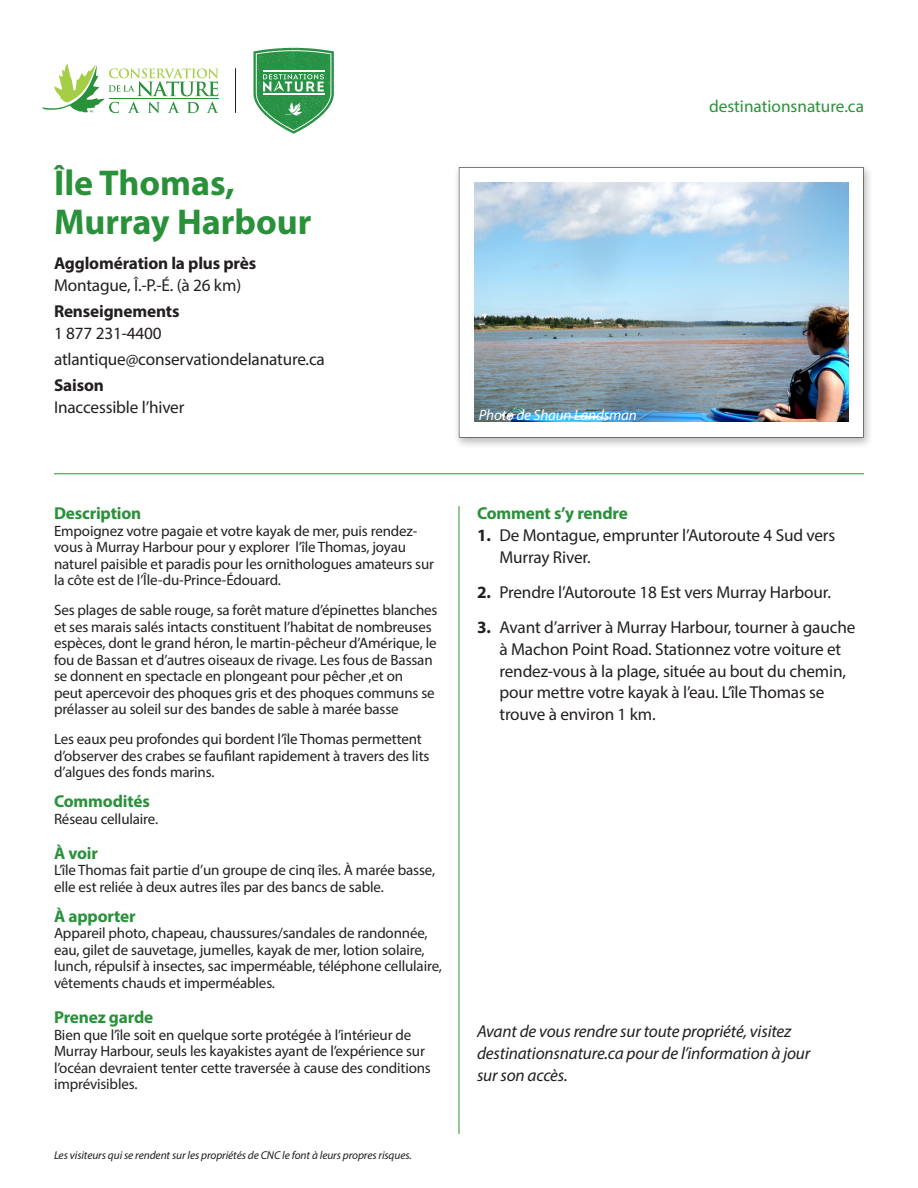
<style>
.page{position:relative;width:918px;height:1188px;background:#fff}
.page>*{position:absolute;margin:0;border:0;box-sizing:border-box;transform-origin:0 0}
.Property_Name{font:700 36px/39px "Myriad Pro";color:#2a913b}
.Body_Copy{font:17.25px/21.8px "Myriad Pro";letter-spacing:-.01em;color:#231f20}
.Property_Info_AND_Ma{font:17.25px/21.8px "Myriad Pro";letter-spacing:-.01em;color:#231f20}
.Body_Copy-2{font:italic 17.25px/21.8px "Myriad Pro";letter-spacing:-.01em;color:#231f20}
.Body_Copy-3{font:700 17.25px "Myriad Pro";letter-spacing:-.01em;color:#2a913b}
.Property_Info_AND_Ma-2{font:700 17.25px/21.8px "Myriad Pro";letter-spacing:-.01em;color:#231f20}
.t1{font:17.25px "Myriad Pro";color:#2a913b}
.Body_Copy-4{font:15px/16.5px "Myriad Pro";letter-spacing:-.01em;color:#231f20}
.Property_Info_AND_Ma-3{font:italic 15px "Myriad Pro";letter-spacing:-.01em;color:#fff}
.t2{font:italic 11.4px "Myriad Pro";letter-spacing:-.01em;color:#231f20}
.s1{font-weight:700}
.s2{font-weight:400}
</style>
<div class="page">
<hr style="left:54px;top:474px;width:810px;height:1px;background:#2a913b">
<hr style="left:459px;top:506px;width:1px;height:628px;background:#2a913b">
<div style="left:453px;top:163px;width:421px;height:286px;background:#231f20;opacity:.3"></div>
<svg style="left:253px;top:48px;width:81px;height:86px"></svg>
<hr style="left:263px;top:94px;width:61px;height:1px;background:#fff">
<hr style="left:263px;top:71px;width:61px;height:1px;background:#fff">
<svg style="left:42px;top:64px;width:177px;height:49px"></svg>
<hr style="left:235px;top:68px;width:1px;height:45px;background:#231f20">
<img style="left:474px;top:183px;width:374px;height:239px">
<p class="Property_Name" style="left:54px;top:162px;width:259px">Île Thomas,<br>Murray Harbour</p>
<p class="Property_Info_AND_Ma" style="left:54px;top:252px;width:204px"><span class="s1">Agglomération la plus près<br></span>Montague, Î.-P.-É. (à 26 km)</p>
<p class="Property_Info_AND_Ma-2" style="left:54px;top:300px;width:127px">Renseignements<br><span class="s2">1 877 231-4400</span></p>
<p class="Property_Info_AND_Ma" style="left:54px;top:348px;width:272px">atlantique@conservationdelanature.ca</p>
<p class="Property_Info_AND_Ma" style="left:54px;top:374px;width:132px"><span class="s1">Saison<br></span>Inaccessible l’hiver</p>
<p class="Body_Copy-3" style="left:54px;top:502px;width:89px">Description</p>
<p class="Body_Copy-4" style="left:54px;top:522px;width:382px">Empoignez votre pagaie et votre kayak de mer, puis rendez&shy;vous à Murray Harbour pour y explorer l’île Thomas, joyau naturel paisible et paradis pour les ornithologues amateurs sur la côte est de l’Île-du-Prince-Édouard.</p>
<p class="Body_Copy-4" style="left:54px;top:602px;width:385px">Ses plages de sable rouge, sa forêt mature d’épinettes blanches et ses marais salés intacts constituent l’habitat de nombreuses espèces, dont le grand héron, le martin-pêcheur d’Amérique, le fou de Bassan et d’autres oiseaux de rivage. Les fous de Bassan se donnent en spectacle en plongeant pour pêcher ,et on<br>peut apercevoir des phoques gris et des phoques communs se prélasser au soleil sur des bandes de sable à marée basse</p>
<p class="Body_Copy-4" style="left:54px;top:731px;width:377px">Les eaux peu profondes qui bordent l’île Thomas permettent d’observer des crabes se faufilant rapidement à travers des lits d’algues des fonds marins.</p>
<p class="Body_Copy-3" style="left:54px;top:790px;width:97px">Commodités</p>
<p class="Body_Copy-4" style="left:54px;top:810px;width:106px">Réseau cellulaire.</p>
<p class="Body_Copy-3" style="left:54px;top:842px;width:46px">À voir</p>
<p class="Body_Copy-4" style="left:54px;top:862px;width:383px">L’île Thomas fait partie d’un groupe de cinq îles. À marée basse, elle est reliée à deux autres îles par des bancs de sable.</p>
<p class="Body_Copy-3" style="left:54px;top:905px;width:83px">À apporter</p>
<p class="Body_Copy-4" style="left:54px;top:925px;width:389px">Appareil photo, chapeau, chaussures/sandales de randonnée, eau, gilet de sauvetage, jumelles, kayak de mer, lotion solaire, lunch, répulsif à insectes, sac imperméable, téléphone cellulaire, vêtements chauds et imperméables.</p>
<p class="Body_Copy-3" style="left:54px;top:1006px;width:101px">Prenez garde</p>
<p class="Body_Copy-4" style="left:54px;top:1026px;width:378px">Bien que l’île soit en quelque sorte protégée à l’intérieur de Murray Harbour, seuls les kayakistes ayant de l’expérience sur l’océan devraient tenter cette traversée à cause des conditions imprévisibles.</p>
<p class="t2" style="left:54px;top:1148px;width:359px">Les visiteurs qui se rendent sur les propriétés de CNC le font à leurs propres risques.</p>
<p class="t1" style="left:709px;top:96px;width:156px">destinationsnature.ca</p>
<p class="Property_Info_AND_Ma-3" style="left:479px;top:405px;width:159px">Photo de Shaun Landsman</p>
<p class="Body_Copy-3" style="left:477px;top:502px;width:152px">Comment s’y rendre</p>
<p class="Body_Copy" style="left:500px;top:524px;width:337px;text-indent:-22px"><span class="s1">1.</span> De Montague, emprunter l’Autoroute 4 Sud vers<br>Murray River.</p>
<p class="Body_Copy" style="left:477px;top:581px;width:356px"><span class="s1">2.</span> Prendre l’Autoroute 18 Est vers Murray Harbour.</p>
<p class="Body_Copy" style="left:500px;top:616px;width:357px;text-indent:-22px"><span class="s1">3.</span> Avant d’arriver à Murray Harbour, tourner à gauche à Machon Point Road. Stationnez votre voiture et rendez-vous à la plage, située au bout du chemin, pour mettre votre kayak à l’eau. L’île Thomas se trouve à environ 1 km.</p>
<p class="Body_Copy-2" style="left:477px;top:1020px;width:335px">Avant de vous rendre sur toute propriété, visitez destinationsnature.ca pour de l’information à jour sur son accès.</p>
</div>
